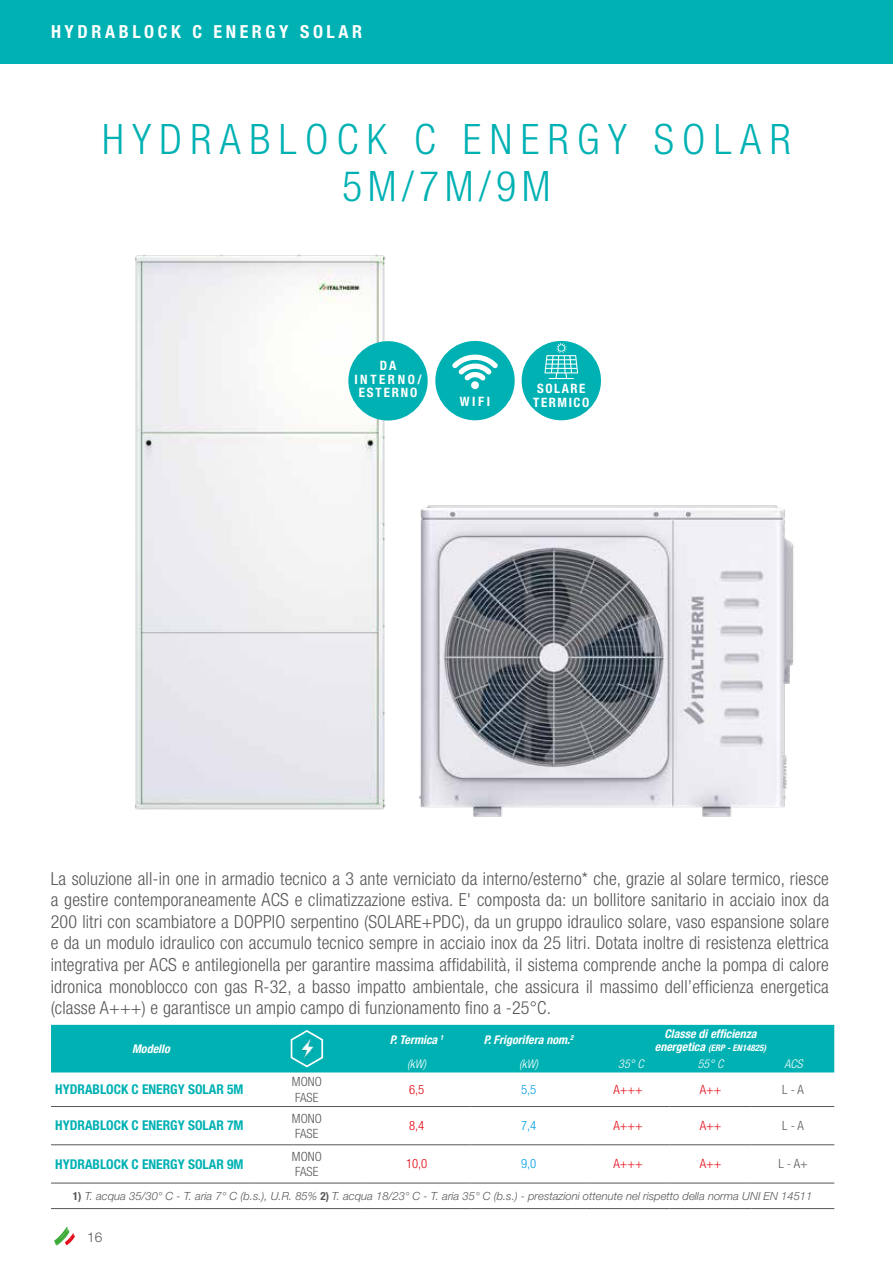
<style>
.page{position:relative;width:893px;height:1263px;background:#fff}
.page>*{position:absolute;margin:0;border:0;box-sizing:border-box;transform-origin:0 0}
.t1{font:300 condensed 42px/46.5px "Helvetica Neue LT Std";letter-spacing:.2em;color:#00b1b3;text-align:center}
.t2{font:300 condensed 18px/21.6px "Helvetica Neue LT Std";letter-spacing:.01em;color:#575756;text-align:justify}
.t3{font:700 condensed 18px "Helvetica Neue LT Std";letter-spacing:.2em;color:#fff}
.t4{font:700 condensed 13.5px "Helvetica Neue LT Std";color:#00b1b3}
.t5{font:300 13.5px "Helvetica Neue LT Std";color:#575756}
.t6{font:700 condensed 12.9px/13.5px "Helvetica Neue LT Std";letter-spacing:.15em;color:#fff;text-align:center}
.t7{font:700 condensed 12.9px/13.5px "Helvetica Neue LT Std";letter-spacing:.12em;color:#fff}
.t8{font:300 condensed 12.75px/15.3px "Helvetica Neue LT Std";color:#575756}
.t9{font:300 condensed 12.75px "Helvetica Neue LT Std";color:#e30613}
.t10{font:300 condensed 12.75px "Helvetica Neue LT Std";color:#009fe3}
.t11{font:italic 700 condensed 12px "Helvetica Neue LT Std";color:#fff}
.t12{font:italic 300 condensed 12px "Helvetica Neue LT Std";color:#fff}
.t13{font:italic 300 11.25px "Helvetica Neue LT Std";color:#575756}
.t14{font:italic 700 condensed 9px "Helvetica Neue LT Std";color:#fff}
.s1{font-size:12px}
.s2{font-weight:700;font-style:normal;font-stretch:condensed}
</style>
<div class="page">
<svg style="left:54px;top:1226px;width:21px;height:19px"></svg>
<hr style="left:51px;top:1106px;width:200px;height:1px;background:#575756">
<hr style="left:251px;top:1106px;width:112px;height:1px;background:#575756">
<hr style="left:363px;top:1106px;width:108px;height:1px;background:#575756">
<hr style="left:471px;top:1106px;width:116px;height:1px;background:#575756">
<hr style="left:587px;top:1106px;width:82px;height:1px;background:#575756">
<hr style="left:669px;top:1106px;width:83px;height:1px;background:#575756">
<hr style="left:752px;top:1106px;width:82px;height:1px;background:#575756">
<hr style="left:51px;top:1144px;width:200px;height:1px;background:#575756">
<hr style="left:251px;top:1144px;width:112px;height:1px;background:#575756">
<hr style="left:363px;top:1144px;width:108px;height:1px;background:#575756">
<hr style="left:471px;top:1144px;width:116px;height:1px;background:#575756">
<hr style="left:587px;top:1144px;width:82px;height:1px;background:#575756">
<hr style="left:669px;top:1144px;width:83px;height:1px;background:#575756">
<hr style="left:752px;top:1144px;width:82px;height:1px;background:#575756">
<hr style="left:51px;top:1183px;width:200px;height:1px;background:#575756">
<hr style="left:251px;top:1183px;width:112px;height:1px;background:#575756">
<hr style="left:363px;top:1183px;width:108px;height:1px;background:#575756">
<hr style="left:471px;top:1183px;width:116px;height:1px;background:#575756">
<hr style="left:587px;top:1183px;width:82px;height:1px;background:#575756">
<hr style="left:669px;top:1183px;width:83px;height:1px;background:#575756">
<hr style="left:752px;top:1183px;width:82px;height:1px;background:#575756">
<hr style="left:51px;top:1208px;width:200px;height:1px;background:#575756">
<hr style="left:251px;top:1208px;width:112px;height:1px;background:#575756">
<hr style="left:363px;top:1208px;width:108px;height:1px;background:#575756">
<hr style="left:471px;top:1208px;width:116px;height:1px;background:#575756">
<hr style="left:587px;top:1208px;width:82px;height:1px;background:#575756">
<hr style="left:669px;top:1208px;width:83px;height:1px;background:#575756">
<hr style="left:752px;top:1208px;width:82px;height:1px;background:#575756">
<div style="left:51px;top:1025px;width:783px;height:47px;background:#00b1b3"></div>
<img style="left:298px;top:1035px;width:19px;height:27px">
<div style="left:0;top:0;width:893px;height:64px;background:#00b1b3"></div>
<img style="left:134px;top:255px;width:252px;height:554px">
<img style="left:368px;top:414px;width:426px;height:403px">
<div style="left:348px;top:341px;width:80px;height:79px;background:#00b1b3;border-radius:50%"></div>
<div style="left:435px;top:341px;width:80px;height:79px;background:#00b1b3;border-radius:50%"></div>
<svg style="left:452px;top:354px;width:46px;height:27px"></svg>
<div style="left:471px;top:381px;width:8px;height:8px;background:#fff;border-radius:50%"></div>
<div style="left:522px;top:341px;width:79px;height:79px;background:#00b1b3;border-radius:50%"></div>
<svg style="left:544px;top:343px;width:34px;height:36px"></svg>
<p class="t3" style="left:51px;top:21px;width:313px">HYDRABLOCK C ENERGY SOLAR</p>
<h1 class="t1" style="left:102px;top:116px;width:690px">HYDRABLOCK C ENERGY SOLAR<br>5M/7M/9M</h1>
<p class="t6" style="left:354px;top:358px;width:69px">DA<br>INTERNO/<br>ESTERNO</p>
<p class="t6" style="left:460px;top:394px;width:32px">WIFI</p>
<p class="t7" style="left:533px;top:382px;width:57px">SOLARE<br>TERMICO</p>
<p class="t2" style="left:51px;top:867px;width:780px">La soluzione all-in one in armadio tecnico a 3 ante verniciato da interno/esterno* che, grazie al solare termico, riesce a gestire contemporaneamente ACS e climatizzazione estiva. E' composta da: un bollitore sanitario in acciaio inox da 200 litri con scambiatore a DOPPIO serpentino (SOLARE+PDC), da un gruppo idraulico solare, vaso espansione solare e da un modulo idraulico con accumulo tecnico sempre in acciaio inox da 25 litri. Dotata inoltre di resistenza elettrica integrativa per ACS e antilegionella per garantire massima affidabilità, il sistema comprende anche la pompa di calore idronica monoblocco con gas R-32, a basso impatto ambientale, che assicura il massimo dell’efficienza energetica (classe A+++) e garantisce un ampio campo di funzionamento fino a -25°C.</p>
<p class="t11" style="left:132px;top:1041px;width:39px">Modello</p>
<p class="t11" style="left:664px;top:1026px;width:94px">Classe di efficienza</p>
<p class="t14" style="left:655px;top:1042px;width:113px"><span class="s1">energetica</span> (ERP - EN14825)</p>
<p class="t11" style="left:390px;top:1033px;width:55px">P. Termica <sup>1</sup></p>
<p class="t11" style="left:484px;top:1033px;width:91px">P. Frigorifera nom.<sup>2</sup></p>
<p class="t12" style="left:407px;top:1057px;width:20px">(kW)</p>
<p class="t12" style="left:519px;top:1057px;width:20px">(kW)</p>
<p class="t12" style="left:618px;top:1057px;width:27px">35° C</p>
<p class="t12" style="left:698px;top:1057px;width:27px">55° C</p>
<p class="t12" style="left:784px;top:1057px;width:19px">ACS</p>
<p class="t4" style="left:55px;top:1081px;width:190px">HYDRABLOCK C ENERGY SOLAR 5M</p>
<p class="t8" style="left:292px;top:1074px;width:31px">MONO<br>FASE</p>
<p class="t9" style="left:409px;top:1082px;width:17px">6,5</p>
<p class="t10" style="left:521px;top:1082px;width:17px">5,5</p>
<p class="t9" style="left:613px;top:1082px;width:31px">A+++</p>
<p class="t9" style="left:700px;top:1082px;width:23px">A++</p>
<p class="t8" style="left:782px;top:1082px;width:23px">L - A</p>
<p class="t4" style="left:55px;top:1117px;width:190px">HYDRABLOCK C ENERGY SOLAR 7M</p>
<p class="t8" style="left:292px;top:1110px;width:31px">MONO<br>FASE</p>
<p class="t9" style="left:409px;top:1118px;width:17px">8,4</p>
<p class="t10" style="left:521px;top:1118px;width:17px">7,4</p>
<p class="t9" style="left:613px;top:1118px;width:31px">A+++</p>
<p class="t9" style="left:700px;top:1118px;width:23px">A++</p>
<p class="t8" style="left:782px;top:1118px;width:23px">L - A</p>
<p class="t4" style="left:55px;top:1156px;width:190px">HYDRABLOCK C ENERGY SOLAR 9M</p>
<p class="t8" style="left:292px;top:1148px;width:31px">MONO<br>FASE</p>
<p class="t9" style="left:406px;top:1157px;width:23px">10,0</p>
<p class="t10" style="left:521px;top:1157px;width:17px">9,0</p>
<p class="t9" style="left:613px;top:1157px;width:31px">A+++</p>
<p class="t9" style="left:700px;top:1157px;width:23px">A++</p>
<p class="t8" style="left:778px;top:1156px;width:31px">L - A+</p>
<p class="t13" style="left:73px;top:1189px;width:741px"><span class="s2">1)</span> T. acqua 35/30° C - T. aria 7° C (b.s.), U.R. 85% <span class="s2">2)</span> T. acqua 18/23° C - T. aria 35° C (b.s.) - prestazioni ottenute nel rispetto della norma UNI EN 14511</p>
<p class="t5" style="left:87px;top:1229px;width:17px">16</p>
</div>
